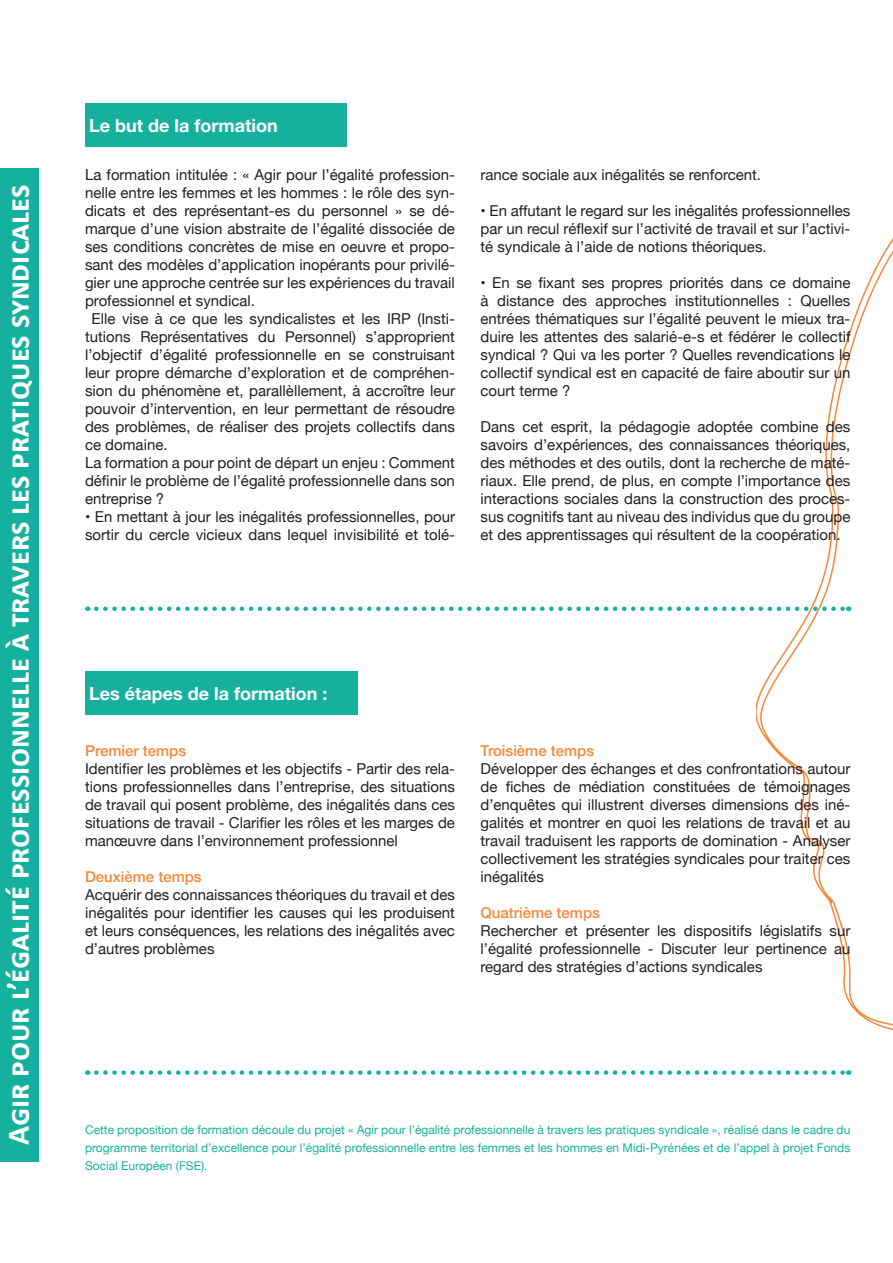
<style>
.page{position:relative;width:893px;height:1263px;background:#fff}
.page>*{position:absolute;margin:0;border:0;box-sizing:border-box;transform-origin:0 0}
.t1{font:700 31.5px "Calibri";color:#fff}
.t2{font:700 18px "Helvetica Neue";color:#fff}
.t3{font:15px/18px "Helvetica Neue";color:#231f20;text-align:justify}
.t4{font:500 15px "Helvetica Neue";color:#f58838}
.t5{font:12px/18px "Helvetica Neue";color:#16b19e;text-align:justify}
</style>
<div class="page">
<svg style="left:757px;top:238px;width:136px;height:837px"></svg>
<div style="left:85px;top:103px;width:262px;height:44px;background:#16b19e"></div>
<div style="left:85px;top:671px;width:272px;height:44px;background:#16b19e"></div>
<svg style="left:96px;top:606px;width:753px;height:5px"></svg>
<svg style="left:96px;top:1070px;width:753px;height:5px"></svg>
<div style="left:0;top:168px;width:38px;height:993px;background:#16b19e"></div>
<h1 class="t1" style="left:-1px;top:1145px;width:961px;rotate:-90deg">Agir pour l’égalité professionnelle à travers les pratiques syndicales</h1>
<p class="t2" style="left:89px;top:115px;width:190px">Le but de la formation</p>
<p class="t3" style="left:85px;top:167px;width:371px">La formation intitulée : « Agir pour l’égalité profession-</p>
<p class="t3" style="left:85px;top:185px;width:371px">nelle entre les femmes et les hommes : le rôle des syn-</p>
<p class="t3" style="left:85px;top:203px;width:371px">dicats et des représentant-es du personnel » se dé-</p>
<p class="t3" style="left:85px;top:221px;width:371px">marque d’une vision abstraite de l’égalité dissociée de</p>
<p class="t3" style="left:85px;top:239px;width:371px">ses conditions concrètes de mise en oeuvre et propo-</p>
<p class="t3" style="left:85px;top:257px;width:371px">sant des modèles d’application inopérants pour privilé-</p>
<p class="t3" style="left:85px;top:275px;width:371px">gier une approche centrée sur les expériences du travail</p>
<p class="t3" style="left:85px;top:293px;width:172px">professionnel et syndical.</p>
<p class="t3" style="left:92px;top:311px;width:365px">Elle vise à ce que les syndicalistes et les IRP (Insti-</p>
<p class="t3" style="left:85px;top:329px;width:371px">tutions Représentatives du Personnel) s’approprient</p>
<p class="t3" style="left:85px;top:347px;width:371px">l’objectif d’égalité professionnelle en se construisant</p>
<p class="t3" style="left:85px;top:365px;width:371px">leur propre démarche d’exploration et de compréhen-</p>
<p class="t3" style="left:85px;top:383px;width:371px">sion du phénomène et, parallèllement, à accroître leur</p>
<p class="t3" style="left:85px;top:401px;width:371px">pouvoir d’intervention, en leur permettant de résoudre</p>
<p class="t3" style="left:85px;top:419px;width:371px">des problèmes, de réaliser des projets collectifs dans</p>
<p class="t3" style="left:85px;top:437px;width:84px">ce domaine.</p>
<p class="t3" style="left:85px;top:455px;width:371px">La formation a pour point de départ un enjeu : Comment</p>
<p class="t3" style="left:85px;top:473px;width:371px">définir le problème de l’égalité professionnelle dans son</p>
<p class="t3" style="left:85px;top:491px;width:81px">entreprise ?</p>
<p class="t3" style="left:85px;top:509px;width:371px">• En mettant à jour les inégalités professionnelles, pour sortir du cercle vicieux dans lequel invisibilité et tolé-</p>
<p class="t3" style="left:480px;top:167px;width:282px">rance sociale aux inégalités se renforcent.</p>
<p class="t3" style="left:480px;top:203px;width:371px">• En affutant le regard sur les inégalités professionnelles par un recul réflexif sur l’activité de travail et sur l’activi&shy;té syndicale à l’aide de notions théoriques.</p>
<p class="t3" style="left:480px;top:275px;width:371px">• En se fixant ses propres priorités dans ce domaine à distance des approches institutionnelles : Quelles entrées thématiques sur l’égalité peuvent le mieux tra&shy;duire les attentes des salarié-e-s et fédérer le collectif syndical ? Qui va les porter ? Quelles revendications le collectif syndical est en capacité de faire aboutir sur un court terme ?</p>
<p class="t3" style="left:480px;top:419px;width:371px">Dans cet esprit, la pédagogie adoptée combine des savoirs d’expériences, des connaissances théoriques, des méthodes et des outils, dont la recherche de maté&shy;riaux. Elle prend, de plus, en compte l’importance des interactions sociales dans la construction des proces&shy;sus cognitifs tant au niveau des individus que du groupe et des apprentissages qui résultent de la coopération.</p>
<p class="t2" style="left:89px;top:683px;width:240px">Les étapes de la formation :</p>
<p class="t4" style="left:85px;top:742px;width:103px">Premier temps</p>
<p class="t3" style="left:85px;top:761px;width:371px">Identifier les problèmes et les objectifs - Partir des rela&shy;tions professionnelles dans l’entreprise, des situations de travail qui posent problème, des inégalités dans ces situations de travail - Clarifier les rôles et les marges de manœuvre dans l’environnement professionnel</p>
<p class="t4" style="left:85px;top:868px;width:118px">Deuxième temps</p>
<p class="t3" style="left:85px;top:887px;width:371px">Acquérir des connaissances théoriques du travail et des inégalités pour identifier les causes qui les produisent et leurs conséquences, les relations des inégalités avec d’autres problèmes</p>
<p class="t4" style="left:480px;top:742px;width:115px">Troisième temps</p>
<p class="t3" style="left:480px;top:761px;width:371px">Développer des échanges et des confrontations autour de fiches de médiation constituées de témoignages d’enquêtes qui illustrent diverses dimensions des iné&shy;galités et montrer en quoi les relations de travail et au travail traduisent les rapports de domination - Analyser collectivement les stratégies syndicales pour traiter ces inégalités</p>
<p class="t4" style="left:480px;top:904px;width:121px">Quatrième temps</p>
<p class="t3" style="left:480px;top:923px;width:371px">Rechercher et présenter les dispositifs législatifs sur l’égalité professionnelle - Discuter leur pertinence au regard des stratégies d’actions syndicales</p>
<p class="t5" style="left:85px;top:1121px;width:767px">Cette proposition de formation découle du projet « Agir pour l’égalité professionnelle à travers les pratiques syndicale », réalisé dans le cadre du programme territorial d’excellence pour l’égalité professionnelle entre les femmes et les hommes en Midi-Pyrénées et de l’appel à projet Fonds Social Européen (FSE).</p>
</div>
